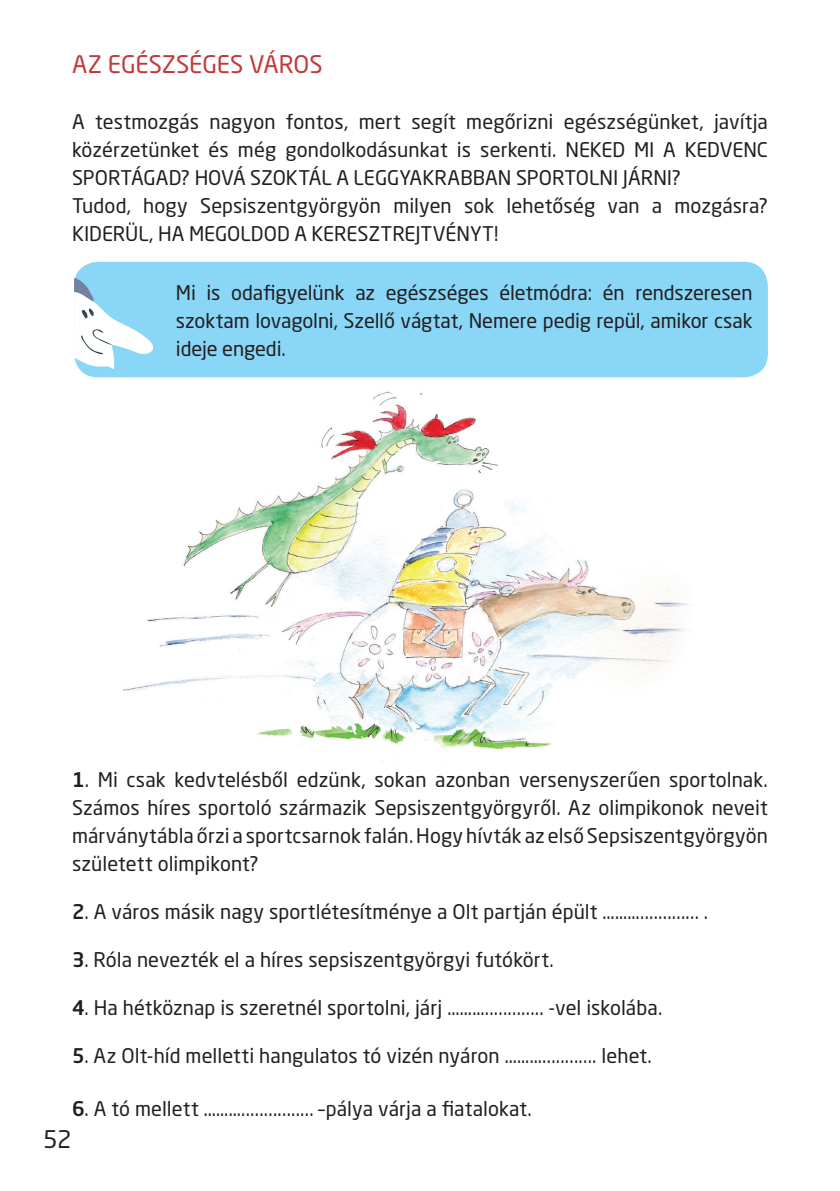
<style>
.page{position:relative;width:840px;height:1191px;background:#fff}
.page>*{position:absolute;margin:0;border:0;box-sizing:border-box;transform-origin:0 0}
.t1{font:24px "Neo Sans Pro";color:#c3383a}
.t2{font:24px "Neo Sans Pro";color:#231f20}
.t3{font:20px/28px "Neo Sans Pro";color:#231f20;text-align:justify}
.s1{font-weight:500}
</style>
<div class="page">
<img style="left:100px;top:377px;width:639px;height:385px">
<div style="left:74px;top:262px;width:693px;height:115px;background:#89d6f7;border-radius:24px"></div>
<svg style="left:74px;top:278px;width:79px;height:91px"></svg>
<p class="t1" style="left:72px;top:49px;width:252px">AZ EGÉSZSÉGES VÁROS</p>
<p class="t3" style="left:72px;top:107px;width:697px;text-align:left">A testmozgás nagyon fontos, mert segít megőrizni egészségünket, javítja közérzetünket és még gondolkodásunkat is serkenti. NEKED MI A KEDVENC SPORTÁGAD? HOVÁ SZOKTÁL A LEGGYAKRABBAN SPORTOLNI JÁRNI?<br>Tudod, hogy Sepsiszentgyörgyön milyen sok lehetőség van a mozgásra?<br>KIDERÜL, HA MEGOLDOD A KERESZTREJTVÉNYT!</p>
<p class="t3" style="left:176px;top:278px;width:578px">Mi is odafigyelünk az egészséges életmódra: én rendszeresen szoktam lovagolni, Szellő vágtat, Nemere pedig repül, amikor csak ideje engedi.</p>
<p class="t3" style="left:72px;top:765px;width:697px"><span class="s1">1</span>. Mi csak kedvtelésből edzünk, sokan azonban versenyszerűen sportolnak.<br>Számos híres sportoló származik Sepsiszentgyörgyről. Az olimpikonok neveit márványtábla őrzi a sportcsarnok falán. Hogy hívták az első Sepsiszentgyörgyön született olimpikont?</p>
<p class="t3" style="left:72px;top:897px;width:637px"><span class="s1">2</span>. A város másik nagy sportlétesítménye a Olt partján épült ………............. .</p>
<p class="t3" style="left:72px;top:945px;width:483px"><span class="s1">3</span>. Róla nevezték el a híres sepsiszentgyörgyi futókört.</p>
<p class="t3" style="left:72px;top:993px;width:591px"><span class="s1">4</span>. Ha hétköznap is szeretnél sportolni, járj ………............. -vel iskolába.</p>
<p class="t3" style="left:72px;top:1041px;width:581px"><span class="s1">5</span>. Az Olt-híd melletti hangulatos tó vizén nyáron ………............ lehet.</p>
<p class="t3" style="left:72px;top:1093px;width:461px"><span class="s1">6</span>. A tó mellett ………................ –pálya várja a fiatalokat.</p>
<p class="t2" style="left:43px;top:1124px;width:30px">52</p>
</div>
